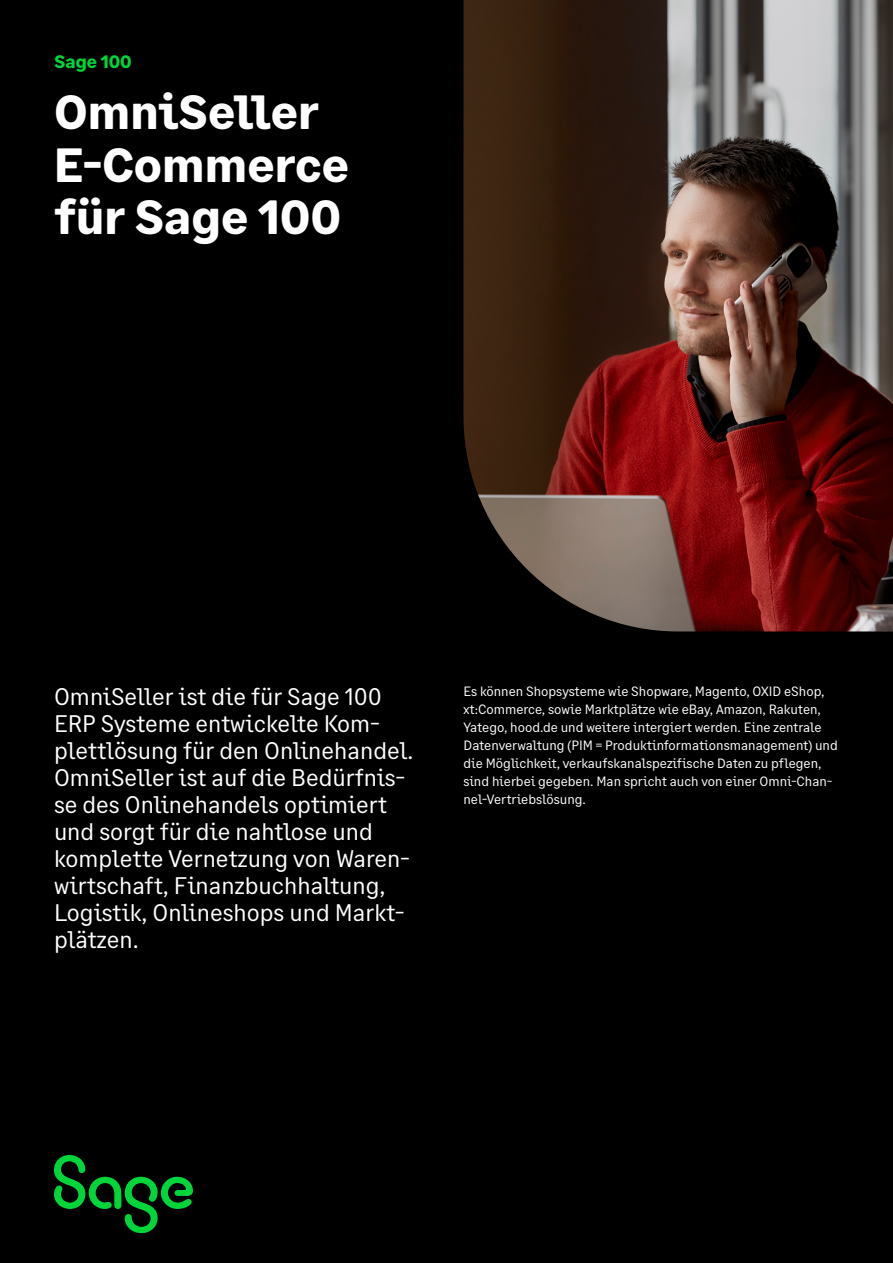
<style>
.page{position:relative;width:893px;height:1263px;background:#000}
.page>*{position:absolute;margin:0;border:0;box-sizing:border-box;transform-origin:0 0}
.t1{font:700 48px/52.5px "Sage Text";color:#fff}
.t2{font:24px/27px "Sage Text";color:#fff}
.t3{font:700 18px "Sage Text";color:#00d639}
.t4{font:13.5px/18px "Sage Text";color:#fff}
</style>
<div class="page">
<img style="left:463px;top:0;width:430px;height:631px">
<svg style="left:54px;top:1155px;width:139px;height:78px"></svg>
<h3 class="t3" style="left:55px;top:51px;width:79px">Sage 100</h3>
<h1 class="t1" style="left:54px;top:87px;width:296px">OmniSeller<br>E-Commerce für Sage 100</h1>
<p class="t2" style="left:54px;top:683px;width:361px">OmniSeller ist die für Sage 100<br>ERP Systeme entwickelte Kom&shy;plettlösung für den Onlinehandel.<br>OmniSeller ist auf die Bedürfnis&shy;se des Onlinehandels optimiert und sorgt für die nahtlose und komplette Vernetzung von Waren&shy;wirtschaft, Finanzbuchhaltung,<br>Logistik, Onlineshops und Markt&shy;plätzen.</p>
<p class="t4" style="left:463px;top:683px;width:376px">Es können Shopsysteme wie Shopware, Magento, OXID eShop, xt:Commerce, sowie Marktplätze wie eBay, Amazon, Rakuten, Yatego, hood.de und weitere intergiert werden. Eine zentrale Datenverwaltung (PIM = Produktinformationsmanagement) und die Möglichkeit, verkaufskanalspezifische Daten zu pflegen, sind hierbei gegeben. Man spricht auch von einer Omni-Chan&shy;nel-Vertriebslösung.</p>
</div>
